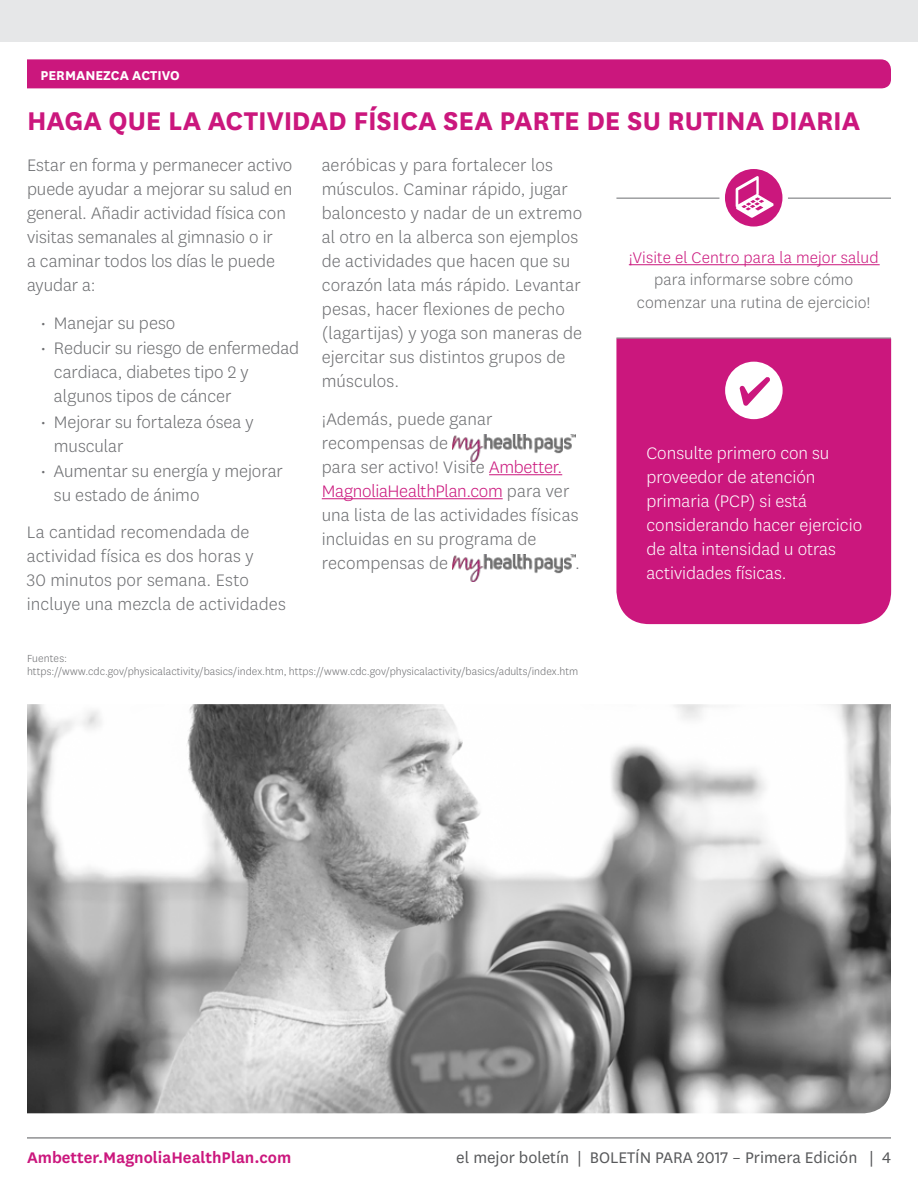
<style>
.page{position:relative;width:918px;height:1188px;background:#fff}
.page>*{position:absolute;margin:0;border:0;box-sizing:border-box;transform-origin:0 0}
.t1{font:700 30px "National";letter-spacing:-.005em;color:#cb177d}
.t2{font:300 19.5px/24px "National";color:#6d6e71}
.t3{font:300 19.5px/24px "National";color:#fff}
.t4{font:300 18px/22.5px "National";letter-spacing:.005em;color:#6d6e71;text-align:center}
.t5{font:18px "National";color:#58595b}
.t6{font:600 18px "National";color:#cb177d}
.t7{font:700 15px "National";color:#fff}
.t8{font:300 12px/13.5px "National";letter-spacing:.005em;color:#6d6e71}
.s1{color:#cb177d}
</style>
<div class="page">
<div style="left:27px;top:59px;width:864px;height:29px;background:#cb177d"></div>
<hr style="left:489px;top:474px;width:73px;height:1px;background:#cb177d">
<hr style="left:322px;top:498px;width:181px;height:1px;background:#cb177d">
<img style="left:452px;top:435px;width:123px;height:27px">
<img style="left:453px;top:555px;width:122px;height:27px">
<div style="left:616px;top:339px;width:275px;height:285px;background:#cb177d"></div>
<div style="left:725px;top:362px;width:58px;height:57px;background:#fff;border-radius:50%"></div>
<svg style="left:739px;top:377px;width:31px;height:29px"></svg>
<hr style="left:629px;top:264px;width:251px;height:1px;background:#cb177d">
<hr style="left:616px;top:338px;width:275px;height:1px;background:#6d6e71">
<hr style="left:616px;top:198px;width:275px;height:1px;background:#6d6e71">
<div style="left:719px;top:164px;width:69px;height:68px;background:#fff;border-radius:50%"></div>
<div style="left:725px;top:169px;width:57px;height:58px;background:#cb177d;border-radius:50%"></div>
<svg style="left:736px;top:176px;width:38px;height:42px"></svg>
<img style="left:27px;top:704px;width:864px;height:409px">
<div style="left:0;top:0;width:918px;height:42px;background:#e6e7e8"></div>
<hr style="left:27px;top:1138px;width:864px;height:1px;background:#58595b">
<h2 class="t7" style="left:40px;top:64px;width:141px">PERMANEZCA ACTIVO</h2>
<h3 class="t1" style="left:27px;top:99px;width:835px">HAGA QUE LA ACTIVIDAD FÍSICA SEA PARTE DE SU RUTINA DIARIA</h3>
<p class="t2" style="left:27px;top:153px;width:267px">Estar en forma y permanecer activo puede ayudar a mejorar su salud en general. Añadir actividad física con visitas semanales al gimnasio o ir<br>a caminar todos los días le puede ayudar a:</p>
<p class="t2" style="left:40px;top:310px;width:136px">• Manejar su peso</p>
<p class="t2" style="left:40px;top:336px;width:260px">• Reducir su riesgo de enfermedad</p>
<p class="t2" style="left:322px;top:153px;width:262px">aeróbicas y para fortalecer los músculos. Caminar rápido, jugar baloncesto y nadar de un extremo al otro en la alberca son ejemplos de actividades que hacen que su corazón lata más rápido. Levantar pesas, hacer flexiones de pecho (lagartijas) y yoga son maneras de ejercitar sus distintos grupos de músculos.</p>
<p class="t2" style="left:322px;top:406px;width:258px">¡Además, puede ganar recompensas de<br>para ser activo! Visite <span class="s1">Ambetter.<br>MagnoliaHealthPlan.com</span> para ver una lista de las actividades físicas incluidas en su programa de recompensas de</p>
<p class="t4" style="left:629px;top:246px;width:251px"><span class="s1">¡Visite el Centro para la mejor salud </span>para informarse sobre cómo comenzar una rutina de ejercicio!</p>
<p class="t2" style="left:54px;top:360px;width:196px">cardiaca, diabetes tipo 2 y algunos tipos de cáncer</p>
<p class="t2" style="left:54px;top:433px;width:71px">muscular</p>
<p class="t2" style="left:54px;top:482px;width:147px">su estado de ánimo</p>
<p class="t2" style="left:27px;top:520px;width:260px">La cantidad recomendada de actividad física es dos horas y<br>30 minutos por semana. Esto incluye una mezcla de actividades</p>
<p class="t2" style="left:40px;top:409px;width:214px">• Mejorar su fortaleza ósea y</p>
<p class="t2" style="left:40px;top:458px;width:244px">• Aumentar su energía y mejorar</p>
<p class="t3" style="left:647px;top:440px;width:217px">Consulte primero con su proveedor de atención primaria (PCP) si está considerando hacer ejercicio de alta intensidad u otras actividades físicas.</p>
<p class="t2" style="left:575px;top:550px;width:6px">.</p>
<p class="t8" style="left:27px;top:651px;width:553px">Fuentes:<br>https://www.cdc.gov/physicalactivity/basics/index.htm, https://www.cdc.gov/physicalactivity/basics/adults/index.htm</p>
<p class="t6" style="left:27px;top:1145px;width:266px">Ambetter.MagnoliaHealthPlan.com</p>
<p class="t5" style="left:456px;top:1146px;width:436px">el mejor boletín | BOLETÍN PARA 2017 – Primera Edición | 4</p>
</div>
